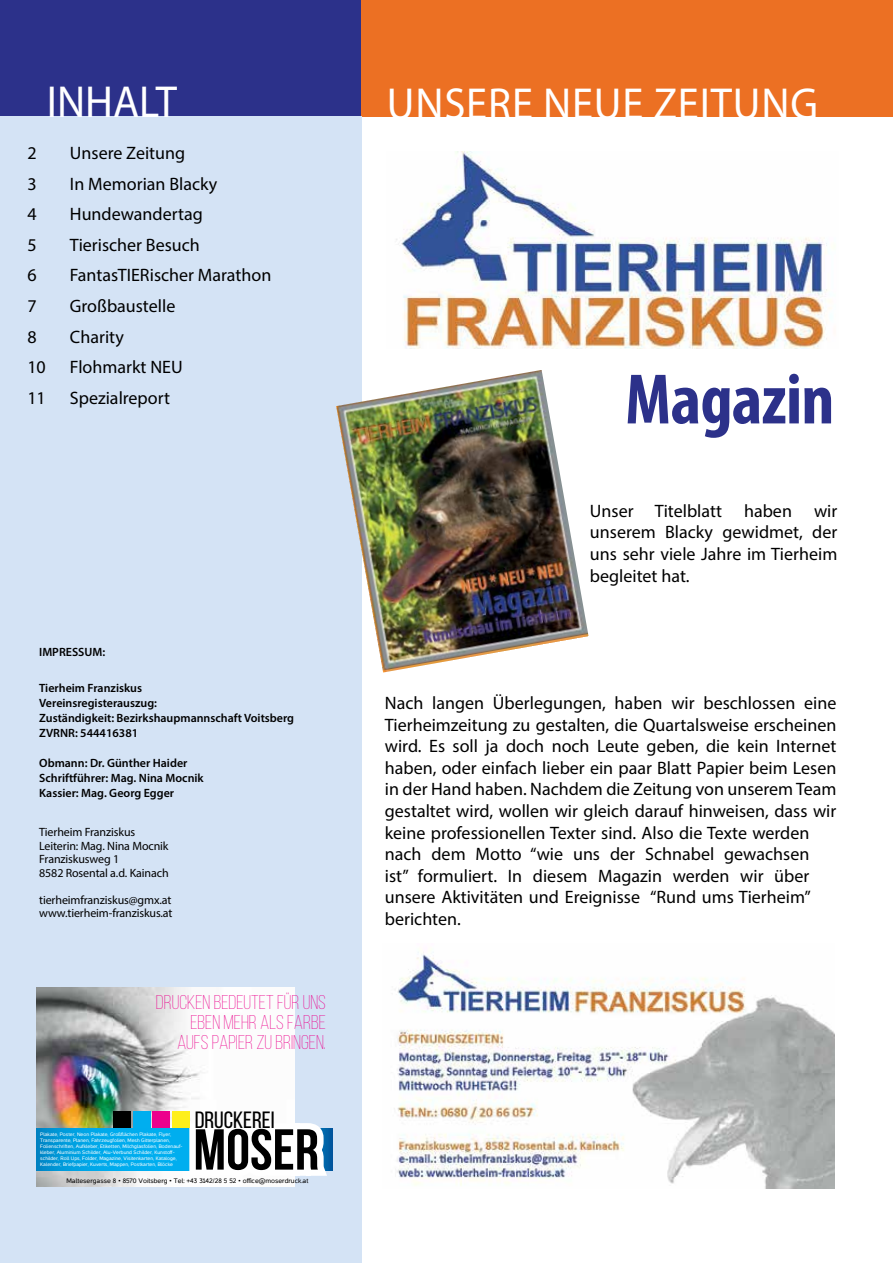
<style>
.page{position:relative;width:893px;height:1263px;background:#fff}
.page>*{position:absolute;margin:0;border:0;box-sizing:border-box;transform-origin:0 0}
.t1{font:700 condensed 72px "Myriad Pro";letter-spacing:-.01em;color:#2c318a}
.t2{font:45px "Myriad Pro";color:#fff;scale:.95 1}
.t3{font:23.55px "Bebas Neue";color:#000;scale:1.05 1}
.t4{font:300 19.95px/20px "Bebas Neue";color:#ec008c;text-align:right;scale:1.05 1}
.t5{font:18px/21.6px "Myriad Pro";color:#000}
.t6{font:600 12px/15px "Myriad Pro";color:#000}
.t7{font:12px/13.5px "Myriad Pro";letter-spacing:-.01em;color:#000}
.t8{font:6.6px "Casper";color:#000;scale:1.05 1}
.t9{font:4.95px/6px "Casper";color:#fff;scale:1.05 1}
</style>
<div class="page">
<div style="left:0;top:0;width:362px;height:117px;background:#2c318a"></div>
<div style="left:362px;top:0;width:531px;height:117px;background:#ec7023"></div>
<div style="left:0;top:117px;width:362px;height:1146px;background:#d4e3f5"></div>
<img style="left:37px;top:987px;width:146px;height:200px">
<svg style="left:37px;top:1129px;width:146px;height:41px;background:#00a5e5"></svg>
<div style="left:113px;top:1111px;width:18px;height:17px;background:#000"></div>
<div style="left:133px;top:1111px;width:17px;height:17px;background:#00aeef"></div>
<div style="left:153px;top:1111px;width:17px;height:17px;background:#ec008c"></div>
<div style="left:172px;top:1111px;width:17px;height:17px;background:#feef1b"></div>
<svg style="left:183px;top:987px;width:149px;height:200px"></svg>
<img style="left:396px;top:151px;width:435px;height:197px">
<img style="left:336px;top:370px;width:253px;height:302px">
<img style="left:394px;top:952px;width:440px;height:236px">
<h2 class="t2" style="left:47px;top:74px;width:138px">INHALT</h2>
<p class="t5" style="left:27px;top:142px;width:11px">2</p>
<p class="t5" style="left:70px;top:142px;width:117px">Unsere Zeitung</p>
<p class="t5" style="left:27px;top:172px;width:11px">3</p>
<p class="t5" style="left:70px;top:172px;width:149px">In Memorian Blacky</p>
<p class="t5" style="left:27px;top:203px;width:11px">4</p>
<p class="t5" style="left:70px;top:203px;width:134px">Hundewandertag</p>
<p class="t5" style="left:27px;top:234px;width:11px">5</p>
<p class="t5" style="left:70px;top:234px;width:131px">Tierischer Besuch</p>
<p class="t5" style="left:27px;top:264px;width:11px">6</p>
<p class="t5" style="left:70px;top:264px;width:203px">FantasTIERischer Marathon</p>
<p class="t5" style="left:27px;top:295px;width:11px">7</p>
<p class="t5" style="left:70px;top:295px;width:107px">Großbaustelle</p>
<p class="t5" style="left:27px;top:325px;width:11px">8</p>
<p class="t5" style="left:70px;top:325px;width:55px">Charity</p>
<p class="t5" style="left:27px;top:356px;width:20px">10</p>
<p class="t5" style="left:70px;top:356px;width:114px">Flohmarkt NEU</p>
<p class="t5" style="left:27px;top:387px;width:20px">11</p>
<p class="t5" style="left:70px;top:387px;width:102px">Spezialreport</p>
<p class="t6" style="left:39px;top:644px;width:68px">IMPRESSUM:</p>
<p class="t6" style="left:39px;top:680px;width:256px">Tierheim Franziskus<br>Vereinsregisterauszug:<br>Zuständigkeit: Bezirkshaupmannschaft Voitsberg<br>ZVRNR: 544416381</p>
<p class="t6" style="left:39px;top:755px;width:166px">Obmann: Dr. Günther Haider<br>Schriftführer: Mag. Nina Mocnik<br>Kassier: Mag. Georg Egger</p>
<p class="t7" style="left:39px;top:825px;width:131px">Tierheim Franziskus<br>Leiterin: Mag. Nina Mocnik<br>Franziskusweg 1<br>8582 Rosental a.d. Kainach</p>
<p class="t7" style="left:39px;top:893px;width:135px">tierheimfranziskus@gmx.at www.tierheim-franziskus.at</p>
<p class="t4" style="left:156px;top:992px;width:163px">DRUCKENBEDEUTETFÜR UNS<br>EBEN MEHR ALS FARBE<br>AUFS PAPIERZU BRINGEN.</p>
<p class="t9" style="left:40px;top:1131px;width:137px">Plakate, Poster, Neon Plakate, Großflächen Plakate, Flyer, Transparente, Planen, Fahrzeugfolien, Mesh Gitterplanen, Folienschriften, Aufkleber, Etiketten, Milchglasfolien, Bodenauf&shy;kleber, Aluminium Schilder, Alu-Verbund Schilder, Kunstoff&shy;schilder, Roll Ups, Folder, Magazine, Visitenkarten, Kataloge, Kalender, Briefpapier, Kuverts, Mappen, Postkarten, Blöcke</p>
<h3 class="t3" style="left:195px;top:1107px;width:78px">DRUCKEREI</h3>
<p class="t8" style="left:66px;top:1177px;width:232px">Maltesergasse 8 • 8570 Voitsberg • Tel: +43 3142/28 5 52 • office@moserdruck.at</p>
<h2 class="t2" style="left:387px;top:76px;width:191px">UNSere neue</h2>
<h2 class="t2" style="left:653px;top:76px;width:25px">zeitun</h2>
<h2 class="t2" style="left:790px;top:76px;width:31px">g</h2>
<h1 class="t1" style="left:625px;top:354px;width:211px">Magazin</h1>
<p class="t5" style="left:590px;top:500px;width:249px;text-align:justify">Unser Titelblatt haben wir unserem Blacky gewidmet, der uns sehr viele Jahre im Tierheim begleitet hat.</p>
<p class="t5" style="left:385px;top:692px;width:453px">Nach langen Überlegungen, haben wir beschlossen eine Tierheimzeitung zu gestalten, die Quartalsweise erscheinen wird. Es soll ja doch noch Leute geben, die kein Internet haben, oder einfach lieber ein paar Blatt Papier beim Lesen in der Hand haben. Nachdem die Zeitung von unserem Team gestaltet wird, wollen wir gleich darauf hinweisen, dass wir keine professionellen Texter sind. Also die Texte werden nach dem Motto “wie uns der Schnabel gewachsen ist” formuliert. In diesem Magazin werden wir über unsere Aktivitäten und Ereignisse “Rund ums Tierheim” berichten.</p>
</div>
